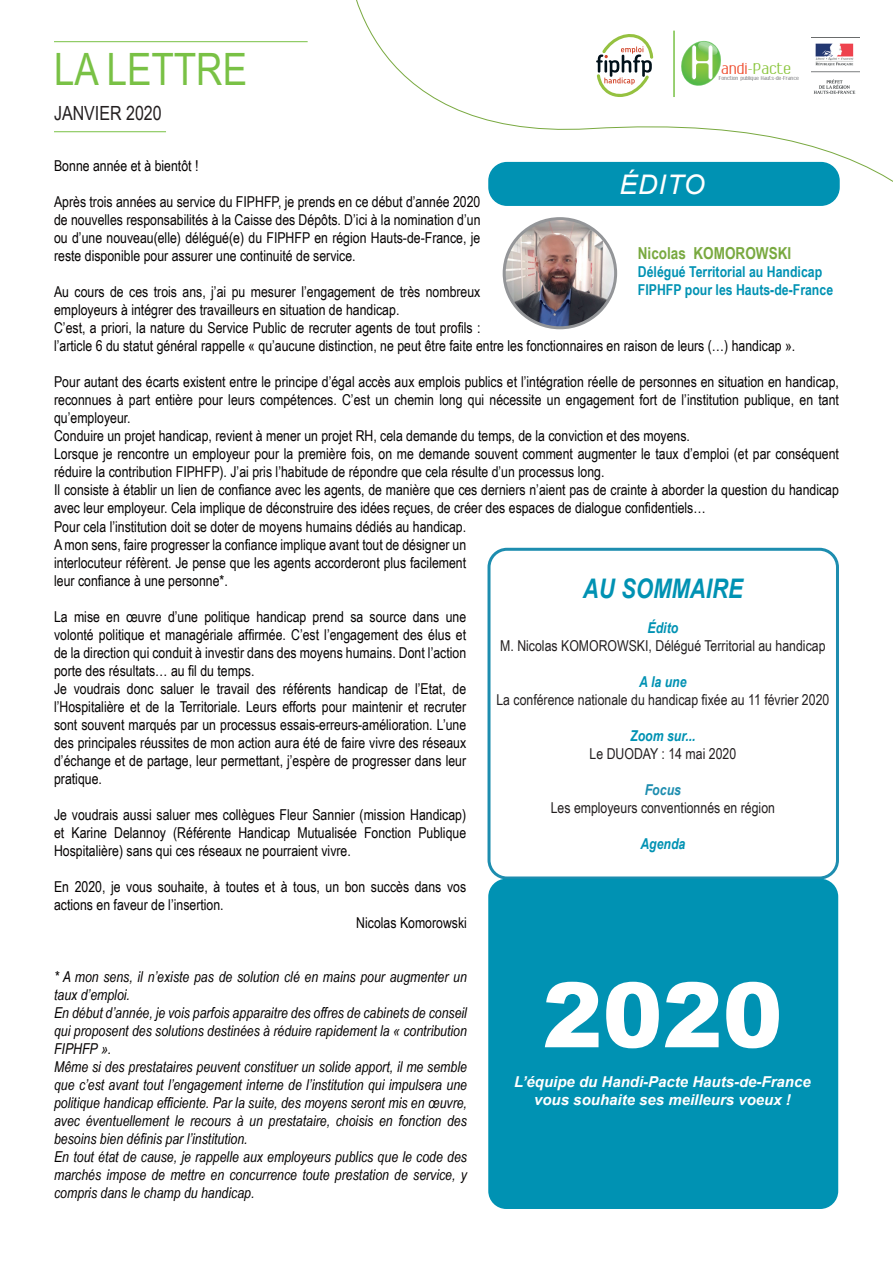
<style>
.page{position:relative;width:893px;height:1263px;background:#fff}
.page>*{position:absolute;margin:0;border:0;box-sizing:border-box;transform-origin:0 0}
.t1{font:900 90px "Arial";color:#fff}
.t2{font:44.55px "Arial Narrow";color:#79c145}
.t3{font:italic 700 27px "Arial Narrow";color:#0092b3}
.t4{font:italic 27px "Arial";letter-spacing:.025em;color:#fff}
.t5{font:19.5px "Arial Narrow";color:#231f20}
.t6{font:18px "Ambrosia Demo";letter-spacing:.01em;color:#8bc63e}
.t7{font:700 16.5px "Arial Narrow";color:#79a940}
.t8{font:15px/18px "Arial Narrow";color:#050202;text-align:justify}
.t9{font:italic 15px/18px "Arial Narrow";color:#050202;text-align:justify}
.t10{font:15px "Arial Narrow";color:#231f20}
.t11{font:italic 700 15px "Arial";color:#fff}
.t12{font:700 15px "Arial Narrow";color:#0092b3}
.t13{font:italic 700 15px "Arial Narrow";color:#0092b3}
.t14{font:italic 700 15px "Arial Narrow";color:#1d8daf}
.t15{font:6.45px "Ambrosia Demo";color:#6c6d70}
.s1{color:#ef5032}
</style>
<div class="page">
<svg style="left:356px;top:0;width:537px;height:330px"></svg>
<hr style="left:54px;top:41px;width:254px;height:1px;background:#79c145">
<hr style="left:54px;top:131px;width:112px;height:1px;background:#79c145">
<div style="left:487px;top:548px;width:352px;height:331px;border:3px solid #1d8daf;border-radius:18px"></div>
<div style="left:489px;top:163px;width:350px;height:42px;background:#0092b3;border-radius:18px"></div>
<div style="left:488px;top:162px;width:352px;height:44px;border:2px solid #0092b3;border-radius:18px"></div>
<img style="left:504px;top:219px;width:112px;height:109px">
<div style="left:503px;top:217px;width:114px;height:112px;border:3px solid #939598;border-radius:50%"></div>
<div style="left:488px;top:879px;width:350px;height:330px;background:#0092b3;border-radius:18px"></div>
<p class="t2" style="left:54px;top:37px;width:195px">LA LETTRE</p>
<p class="t5" style="left:54px;top:99px;width:109px">JANVIER 2020</p>
<p class="t6" style="left:722px;top:62px;width:71px"><span class="s1">andi</span>-Pacte</p>
<p class="t15" style="left:719px;top:76px;width:81px">Fonction publique Hauts-de-France</p>
<p class="t8" style="left:54px;top:157px;width:146px">Bonne année et à bientôt !</p>
<p class="t8" style="left:54px;top:193px;width:428px">Après trois années au service du FIPHFP, je prends en ce début d’année 2020 de nouvelles responsabilités à la Caisse des Dépôts. D’ici à la nomination d’un ou d’une nouveau(elle) délégué(e) du FIPHFP en région Hauts-de-France, je reste disponible pour assurer une continuité de service.</p>
<p class="t8" style="left:54px;top:283px;width:428px">Au cours de ces trois ans, j’ai pu mesurer l’engagement de très nombreux employeurs à intégrer des travailleurs en situation de handicap.</p>
<p class="t8" style="left:54px;top:319px;width:743px">C’est, a priori, la nature du Service Public de recruter agents de tout profils :<br>l’article 6 du statut général rappelle « qu’aucune distinction, ne peut être faite entre les fonctionnaires en raison de leurs (…) handicap ».</p>
<p class="t8" style="left:54px;top:373px;width:786px">Pour autant des écarts existent entre le principe d’égal accès aux emplois publics et l’intégration réelle de personnes en situation en handicap, reconnues à part entière pour leurs compétences. C’est un chemin long qui nécessite un engagement fort de l’institution publique, en tant qu’employeur.</p>
<p class="t8" style="left:54px;top:427px;width:637px">Conduire un projet handicap, revient à mener un projet RH, cela demande du temps, de la conviction et des moyens.</p>
<p class="t8" style="left:54px;top:445px;width:786px">Lorsque je rencontre un employeur pour la première fois, on me demande souvent comment augmenter le taux d’emploi (et par conséquent réduire la contribution FIPHFP). J’ai pris l’habitude de répondre que cela résulte d’un processus long.</p>
<p class="t8" style="left:54px;top:481px;width:786px">Il consiste à établir un lien de confiance avec les agents, de manière que ces derniers n’aient pas de crainte à aborder la question du handicap avec leur employeur. Cela implique de déconstruire des idées reçues, de créer des espaces de dialogue confidentiels…</p>
<p class="t8" style="left:54px;top:517px;width:414px">Pour cela l’institution doit se doter de moyens humains dédiés au handicap.<br>A mon sens, faire progresser la confiance implique avant tout de désigner un interlocuteur réfèrent. Je pense que les agents accorderont plus facilement leur confiance à une personne*.</p>
<p class="t8" style="left:54px;top:607px;width:414px">La mise en œuvre d’une politique handicap prend sa source dans une volonté politique et managériale affirmée. C’est l’engagement des élus et de la direction qui conduit à investir dans des moyens humains. Dont l’action porte des résultats… au fil du temps.</p>
<p class="t8" style="left:54px;top:679px;width:414px">Je voudrais donc saluer le travail des référents handicap de l’Etat, de l’Hospitalière et de la Territoriale. Leurs efforts pour maintenir et recruter sont souvent marqués par un processus essais-erreurs-amélioration. L’une des principales réussites de mon action aura été de faire vivre des réseaux d’échange et de partage, leur permettant, j’espère de progresser dans leur pratique.</p>
<p class="t8" style="left:54px;top:805px;width:414px">Je voudrais aussi saluer mes collègues Fleur Sannier (mission Handicap) et Karine Delannoy (Référente Handicap Mutualisée Fonction Publique Hospitalière) sans qui ces réseaux ne pourraient vivre.</p>
<p class="t8" style="left:54px;top:877px;width:414px">En 2020, je vous souhaite, à toutes et à tous, un bon succès dans vos actions en faveur de l’insertion.</p>
<p class="t8" style="left:356px;top:913px;width:112px">Nicolas Komorowski</p>
<p class="t4" style="left:620px;top:167px;width:87px">ÉDITO</p>
<p class="t7" style="left:638px;top:241px;width:155px">Nicolas KOMOROWSKI</p>
<p class="t12" style="left:638px;top:261px;width:186px">Délégué Territorial au Handicap</p>
<p class="t12" style="left:638px;top:279px;width:197px">FIPHFP pour les Hauts-de-France</p>
<p class="t3" style="left:583px;top:568px;width:161px">AU SOMMAIRE</p>
<p class="t13" style="left:647px;top:616px;width:32px">Édito</p>
<p class="t10" style="left:500px;top:634px;width:327px">M. Nicolas KOMOROWSKI, Délégué Territorial au handicap</p>
<p class="t13" style="left:639px;top:670px;width:49px">A la une</p>
<p class="t10" style="left:496px;top:688px;width:334px">La conférence nationale du handicap fixée au 11 février 2020</p>
<p class="t13" style="left:630px;top:724px;width:67px">Zoom sur...</p>
<p class="t10" style="left:590px;top:742px;width:148px">Le DUODAY : 14 mai 2020</p>
<p class="t14" style="left:645px;top:778px;width:38px">Focus</p>
<p class="t10" style="left:551px;top:796px;width:226px">Les employeurs conventionnés en région</p>
<p class="t13" style="left:640px;top:832px;width:47px">Agenda</p>
<p class="t9" style="left:54px;top:967px;width:414px">* A mon sens, il n’existe pas de solution clé en mains pour augmenter un taux d’emploi.</p>
<p class="t9" style="left:54px;top:1003px;width:414px">En début d’année, je vois parfois apparaitre des offres de cabinets de conseil qui proposent des solutions destinées à réduire rapidement la « contribution FIPHFP ».</p>
<p class="t9" style="left:54px;top:1057px;width:414px">Même si des prestataires peuvent constituer un solide apport, il me semble que c’est avant tout l’engagement interne de l’institution qui impulsera une politique handicap efficiente. Par la suite, des moyens seront mis en œuvre, avec éventuellement le recours à un prestataire, choisis en fonction des besoins bien définis par l’institution.</p>
<p class="t9" style="left:54px;top:1147px;width:414px">En tout état de cause, je rappelle aux employeurs publics que le code des marchés impose de mettre en concurrence toute prestation de service, y compris dans le champ du handicap.</p>
<p class="t1" style="left:542px;top:950px;width:242px">2020</p>
<p class="t11" style="left:514px;top:1071px;width:298px">L’équipe du Handi-Pacte Hauts-de-France</p>
<p class="t11" style="left:534px;top:1089px;width:258px">vous souhaite ses meilleurs voeux !</p>
</div>
